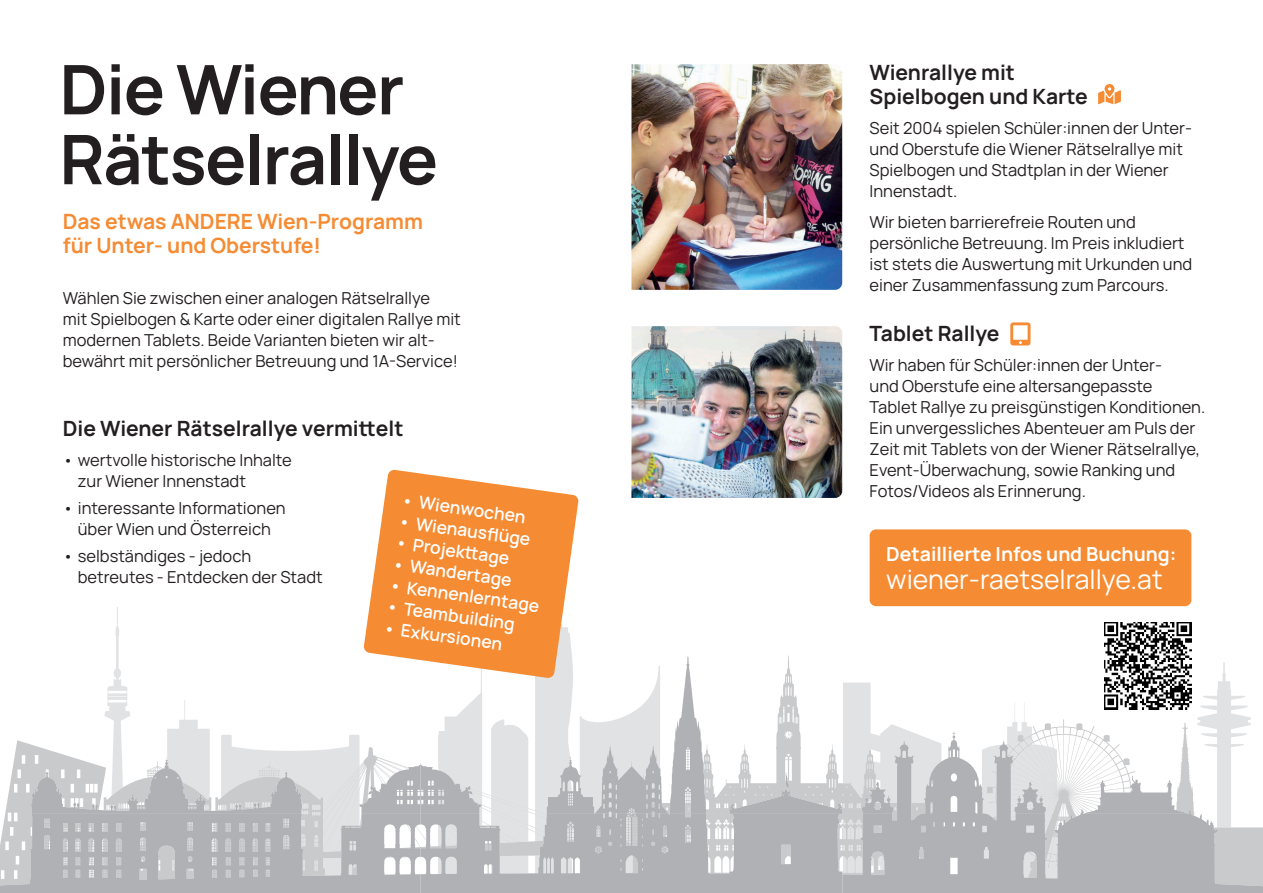
<style>
.page{position:relative;width:1263px;height:893px;background:#fff}
.page>*{position:absolute;margin:0;border:0;box-sizing:border-box;transform-origin:0 0}
.t1{font:700 68.4px/69.9px "Manrope";letter-spacing:-.02em;color:#231f20}
.t2{font:26.55px "Manrope";color:#fff}
.t3{font:700 21px/24px "Manrope";color:#231f20}
.t4{font:700 21px/24px "Manrope";color:#f58b32}
.t5{font:700 19.35px "Manrope";color:#fff}
.t6{font:600 17.4px "Manrope";color:#fff}
.t7{font:16.5px/21px "Manrope";color:#231f20}
</style>
<div class="page">
<svg style="left:0;top:655px;width:1263px;height:238px"></svg>
<svg style="left:31px;top:757px;width:1160px;height:136px;background:#c3c3c6"></svg>
<div style="left:870px;top:529px;width:321px;height:77px;background:#f58b32;border-radius:6px"></div>
<img style="left:1104px;top:622px;width:87px;height:87px">
<img style="left:631px;top:326px;width:211px;height:172px">
<img style="left:631px;top:64px;width:211px;height:226px">
<svg style="left:363px;top:469px;width:216px;height:209px;fill:#f58b32"></svg>
<svg style="left:1010px;top:322px;width:20px;height:23px"></svg>
<svg style="left:1098px;top:84px;width:23px;height:20px"></svg>
<h1 class="t1" style="left:60px;top:49px;width:380px">Die Wiener<br>Rätselrallye</h1>
<p class="t4" style="left:63px;top:208px;width:362px">Das etwas ANDERE Wien-Programm für Unter- und Oberstufe!</p>
<p class="t7" style="left:63px;top:286px;width:399px">Wählen Sie zwischen einer analogen Rätselrallye<br>mit Spielbogen &amp; Karte oder einer digitalen Rallye mit modernen Tablets. Beide Varianten bieten wir alt&shy;bewährt mit persönlicher Betreuung und 1A-Service!</p>
<p class="t3" style="left:63px;top:414px;width:342px">Die Wiener Rätselrallye vermittelt</p>
<p class="t7" style="left:78px;top:448px;width:216px;text-indent:-15px">• wertvolle historische Inhalte zur Wiener Innenstadt</p>
<p class="t7" style="left:63px;top:496px;width:224px;text-align:center">• interessante Informationen über Wien und Österreich</p>
<p class="t7" style="left:78px;top:544px;width:246px;text-indent:-15px">• selbständiges - jedoch betreutes - Entdecken der Stadt</p>
<p class="t6" style="left:404px;top:486px;width:127px;rotate:8deg">• Wienwochen</p>
<p class="t6" style="left:401px;top:507px;width:134px;rotate:8deg">• Wienausfl üge</p>
<p class="t6" style="left:398px;top:528px;width:116px;rotate:8deg">• Projektt age</p>
<p class="t6" style="left:395px;top:549px;width:122px;rotate:8deg">• Wandertage</p>
<p class="t6" style="left:392px;top:571px;width:152px;rotate:8deg">• Kennenlerntage</p>
<p class="t6" style="left:389px;top:592px;width:131px;rotate:8deg">• Teambuilding</p>
<p class="t6" style="left:386px;top:613px;width:121px;rotate:8deg">• Exkursionen</p>
<p class="t3" style="left:870px;top:58px;width:220px">Wienrallye mit<br>Spielbogen und Karte</p>
<p class="t7" style="left:870px;top:116px;width:324px">Seit 2004 spielen Schüler:innen der Unter&shy;und Oberstufe die Wiener Rätselrallye mit Spielbogen und Stadtplan in der Wiener Innenstadt.</p>
<p class="t7" style="left:870px;top:211px;width:324px">Wir bieten barrierefreie Routen und persönliche Betreuung. Im Preis inkludiert ist stets die Auswertung mit Urkunden und einer Zusammenfassung zum Parcours.</p>
<p class="t3" style="left:870px;top:319px;width:131px">Tablet Rallye</p>
<p class="t7" style="left:870px;top:353px;width:337px">Wir haben für Schüler:innen der Unter-<br>und Oberstufe eine altersangepasste<br>Tablet Rallye zu preisgünstigen Konditionen.<br>Ein unvergessliches Abenteuer am Puls der Zeit mit Tablets von der Wiener Rätselrallye, Event-Überwachung, sowie Ranking und Fotos/Videos als Erinnerung.</p>
<p class="t5" style="left:886px;top:538px;width:292px">Detaillierte Infos und Buchung:</p>
<h2 class="t2" style="left:886px;top:559px;width:278px">wiener-raetselrallye.at</h2>
</div>
